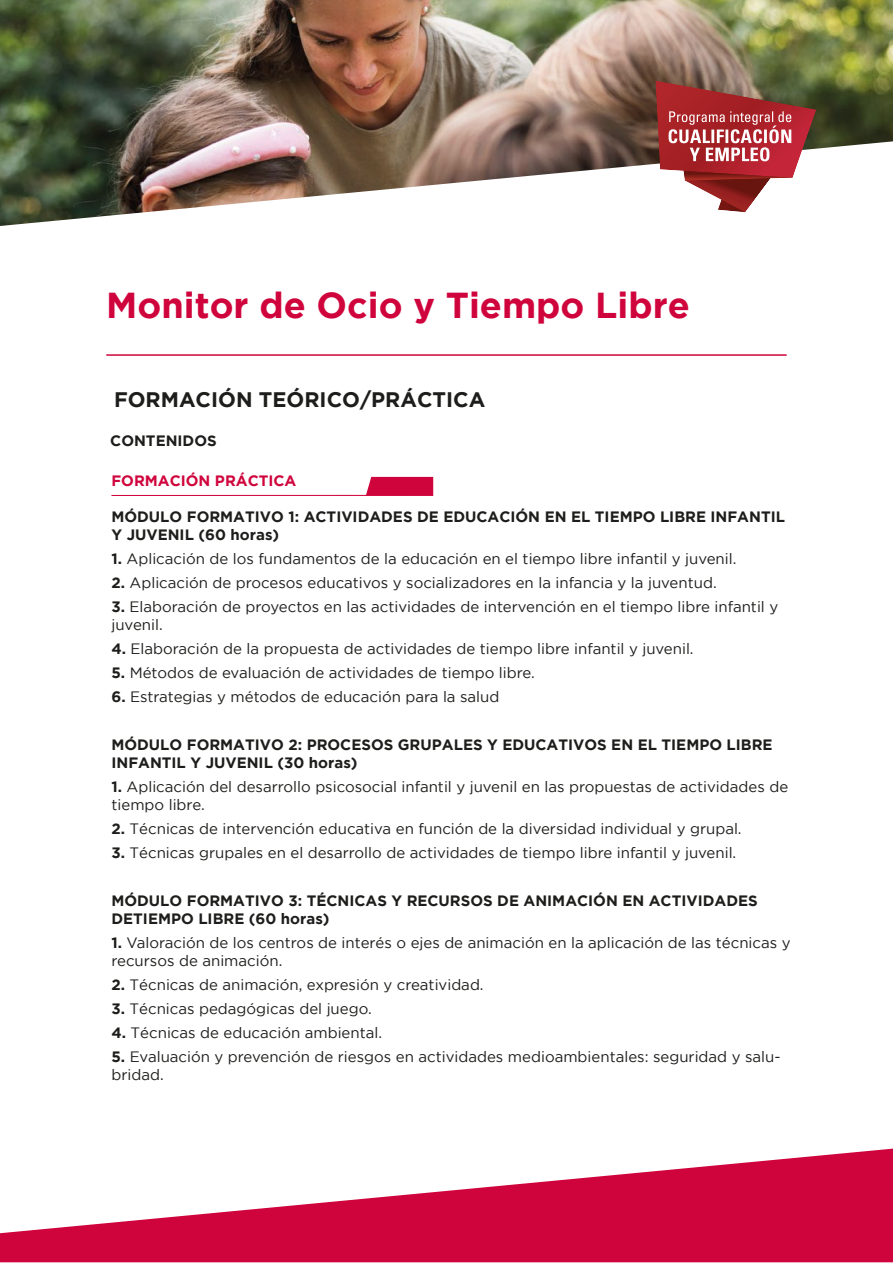
<style>
.page{position:relative;width:893px;height:1263px;background:#fff}
.page>*{position:absolute;margin:0;border:0;box-sizing:border-box;transform-origin:0 0}
.t1{font:700 36px "Gotham";color:#d0043c}
.t2{font:700 21px "Gotham";color:#1d1d1b}
.t3{font:15px/18px "Gotham";color:#1d1d1b}
.t4{font:700 15px/18px "Gotham";color:#1d1d1b}
.t5{font:700 15px "Gotham";color:#d0043c}
.s1{font-weight:700}
</style>
<div class="page">
<img style="left:0;top:0;width:893px;height:226px">
<svg style="left:0;top:1148px;width:893px;height:114px;fill:#d0043c"></svg>
<svg style="left:366px;top:477px;width:67px;height:18px"></svg>
<hr style="left:111px;top:495px;width:322px;height:1px;background:#d0043c">
<hr style="left:106px;top:354px;width:681px;height:2px;background:#d0043c">
<svg style="left:655px;top:81px;width:161px;height:131px"></svg>
<h1 class="t1" style="left:106px;top:289px;width:585px">Monitor de Ocio y Tiempo Libre</h1>
<h2 class="t2" style="left:114px;top:390px;width:373px">FORMACIÓN TEÓRICO/PRÁCTICA</h2>
<p class="t4" style="left:110px;top:432px;width:108px">CONTENIDOS</p>
<p class="t5" style="left:111px;top:474px;width:186px">FORMACIÓN PRÁCTICA</p>
<p class="t4" style="left:111px;top:509px;width:675px">MÓDULO FORMATIVO 1: ACTIVIDADES DE EDUCACIÓN EN EL TIEMPO LIBRE INFANTIL<br>Y JUVENIL (60 horas)</p>
<p class="t3" style="left:111px;top:551px;width:626px"><span class="s1">1.</span> Aplicación de los fundamentos de la educación en el tiempo libre infantil y juvenil.</p>
<p class="t3" style="left:111px;top:575px;width:607px"><span class="s1">2.</span> Aplicación de procesos educativos y socializadores en la infancia y la juventud.</p>
<p class="t3" style="left:111px;top:599px;width:668px"><span class="s1">3.</span> Elaboración de proyectos en las actividades de intervención en el tiempo libre infantil y juvenil.</p>
<p class="t3" style="left:111px;top:641px;width:584px"><span class="s1">4.</span> Elaboración de la propuesta de actividades de tiempo libre infantil y juvenil.</p>
<p class="t3" style="left:111px;top:665px;width:425px"><span class="s1">5.</span> Métodos de evaluación de actividades de tiempo libre.</p>
<p class="t3" style="left:111px;top:689px;width:389px"><span class="s1">6.</span> Estrategias y métodos de educación para la salud</p>
<p class="t4" style="left:111px;top:737px;width:663px">MÓDULO FORMATIVO 2: PROCESOS GRUPALES Y EDUCATIVOS EN EL TIEMPO LIBRE<br>INFANTIL Y JUVENIL (30 horas)</p>
<p class="t3" style="left:111px;top:779px;width:678px"><span class="s1">1.</span> Aplicación del desarrollo psicosocial infantil y juvenil en las propuestas de actividades de tiempo libre.</p>
<p class="t3" style="left:111px;top:821px;width:632px"><span class="s1">2.</span> Técnicas de intervención educativa en función de la diversidad individual y grupal.</p>
<p class="t3" style="left:111px;top:845px;width:626px"><span class="s1">3.</span> Técnicas grupales en el desarrollo de actividades de tiempo libre infantil y juvenil.</p>
<p class="t4" style="left:111px;top:893px;width:648px">MÓDULO FORMATIVO 3: TÉCNICAS Y RECURSOS DE ANIMACIÓN EN ACTIVIDADES<br>DETIEMPO LIBRE (60 horas)</p>
<p class="t3" style="left:111px;top:935px;width:681px"><span class="s1">1.</span> Valoración de los centros de interés o ejes de animación en la aplicación de las técnicas y recursos de animación.</p>
<p class="t3" style="left:111px;top:977px;width:374px"><span class="s1">2.</span> Técnicas de animación, expresión y creatividad.</p>
<p class="t3" style="left:111px;top:1001px;width:262px"><span class="s1">3.</span> Técnicas pedagógicas del juego.</p>
<p class="t3" style="left:111px;top:1025px;width:272px"><span class="s1">4.</span> Técnicas de educación ambiental.</p>
<p class="t3" style="left:111px;top:1049px;width:671px"><span class="s1">5.</span> Evaluación y prevención de riesgos en actividades medioambientales: seguridad y salu&shy;bridad.</p>
</div>
